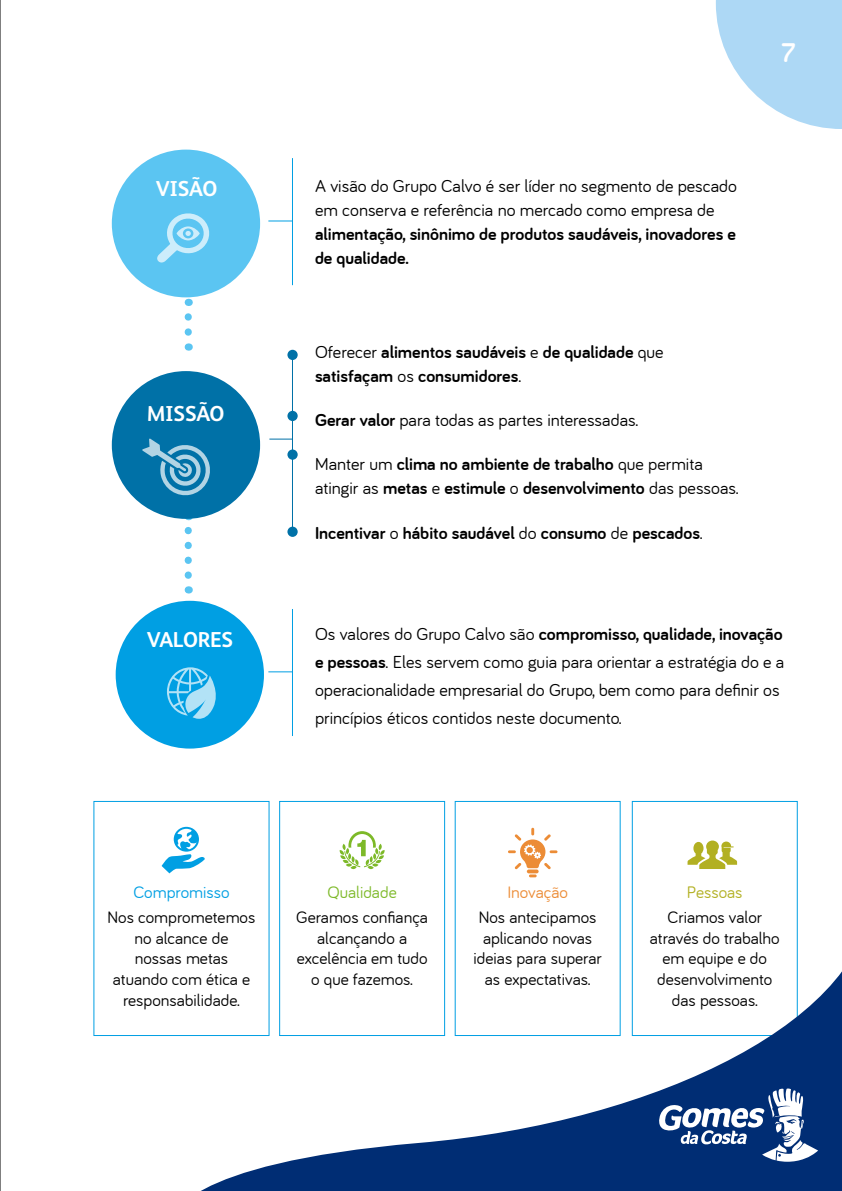
<style>
.page{position:relative;width:842px;height:1191px;background:#fff}
.page>*{position:absolute;margin:0;border:0;box-sizing:border-box;transform-origin:0 0}
.t1{font:700 28px "Bariol";color:#fff}
.t2{font:700 21.6px "FS Albert Pro";letter-spacing:-.015em;color:#fff}
.t3{font:18px/28px "Bariol";color:#000}
.t4{font:700 18px/24px "Bariol";color:#000}
.t5{font:17.2px/20.8px "Bariol";color:#000;text-align:center}
.t6{font:17.2px "Bariol";color:#009fe3}
.t7{font:17.2px "Bariol";color:#7db928}
.t8{font:17.2px "Bariol";color:#ec8c36}
.t9{font:17.2px "Bariol";color:#b2b022}
.s1{font-weight:400}
.s2{font-weight:700}
</style>
<div class="page">
<div style="left:94px;top:801px;width:175px;height:234px;border:1px solid #009fe3"></div>
<svg style="left:687px;top:840px;width:50px;height:29px"></svg>
<svg style="left:508px;top:827px;width:49px;height:50px"></svg>
<svg style="left:339px;top:831px;width:46px;height:38px"></svg>
<svg style="left:162px;top:827px;width:43px;height:46px"></svg>
<svg style="left:185px;top:299px;width:7px;height:33px"></svg>
<svg style="left:185px;top:519px;width:7px;height:56px"></svg>
<div style="left:112px;top:371px;width:148px;height:148px;background:#0071a7;border-radius:50%"></div>
<svg style="left:142px;top:438px;width:68px;height:58px"></svg>
<div style="left:116px;top:601px;width:148px;height:147px;background:#009fe3;border-radius:50%"></div>
<svg style="left:167px;top:667px;width:49px;height:52px"></svg>
<svg style="left:287px;top:526px;width:11px;height:11px"></svg>
<div style="left:287px;top:449px;width:11px;height:11px;background:#0071a7;border-radius:50%"></div>
<div style="left:287px;top:411px;width:11px;height:10px;background:#0071a7;border-radius:50%"></div>
<div style="left:287px;top:350px;width:11px;height:10px;background:#0071a7;border-radius:50%"></div>
<hr style="left:292px;top:158px;width:1px;height:127px;background:#009fe3">
<hr style="left:292px;top:609px;width:1px;height:127px;background:#009fe3">
<hr style="left:292px;top:355px;width:1px;height:177px;background:#0071a7">
<svg style="left:268px;top:221px;width:24px;height:1px"></svg>
<svg style="left:268px;top:671px;width:24px;height:1px"></svg>
<svg style="left:269px;top:439px;width:23px;height:1px"></svg>
<div style="left:112px;top:150px;width:148px;height:147px;background:#5bc5f2;border-radius:50%"></div>
<svg style="left:157px;top:213px;width:53px;height:50px"></svg>
<svg style="left:172px;top:891px;width:670px;height:300px"></svg>
<svg style="left:658px;top:1086px;width:160px;height:76px"></svg>
<svg style="left:716px;top:0;width:126px;height:129px"></svg>
<hr style="left:0;top:0;width:1px;height:1191px;background:#000">
<p class="t2" style="left:156px;top:174px;width:63px">VISÃO</p>
<p class="t2" style="left:147px;top:398px;width:79px">MISSÃO</p>
<p class="t2" style="left:147px;top:624px;width:88px">VALORES</p>
<h1 class="t1" style="left:781px;top:36px;width:16px">7</h1>
<p class="t3" style="left:315px;top:174px;width:424px;line-height:24px">A visão do Grupo Calvo é ser líder no segmento de pescado em conserva e referência no mercado como empresa de</p>
<p class="t4" style="left:315px;top:222px;width:422px">alimentação, sinônimo de produtos saudáveis, inovadores e de qualidade.</p>
<p class="t4" style="left:315px;top:339px;width:350px"><span class="s1">Oferecer</span> alimentos saudáveis <span class="s1">e</span> de qualidade <span class="s1">que </span>satisfaçam <span class="s1">os</span> consumidores<span class="s1">.</span></p>
<p class="t3" style="left:315px;top:406px;width:325px"><span class="s2">Gerar valor</span> para todas as partes interessadas.</p>
<p class="t4" style="left:315px;top:452px;width:425px"><span class="s1">Manter um</span> clima no ambiente de trabalho <span class="s1">que permita atingir as</span> metas <span class="s1">e</span> estimule <span class="s1">o</span> desenvolvimento <span class="s1">das pessoas.</span></p>
<p class="t4" style="left:315px;top:521px;width:389px">Incentivar <span class="s1">o</span> hábito saudável <span class="s1">do</span> consumo <span class="s1">de</span> pescados<span class="s1">.</span></p>
<p class="t3" style="left:315px;top:619px;width:471px">Os valores do Grupo Calvo são <span class="s2">compromisso, qualidade, inovação e pessoas</span>. Eles servem como guia para orientar a estratégia do e a operacionalidade empresarial do Grupo, bem como para definir os princípios éticos contidos neste documento.</p>
<p class="t6" style="left:133px;top:882px;width:98px">Compromisso</p>
<p class="t5" style="left:108px;top:906px;width:149px">Nos comprometemos no alcance de<br>nossas metas atuando com ética e responsabilidade.</p>
<p class="t7" style="left:327px;top:882px;width:71px">Qualidade</p>
<p class="t5" style="left:296px;top:906px;width:133px">Geramos confiança alcançando a excelência em tudo o que fazemos.</p>
<p class="t8" style="left:507px;top:882px;width:62px">Inovação</p>
<p class="t5" style="left:474px;top:906px;width:130px">Nos antecipamos aplicando novas ideias para superar as expectativas.</p>
<p class="t9" style="left:687px;top:882px;width:57px">Pessoas</p>
<p class="t5" style="left:650px;top:906px;width:131px">Criamos valor através do trabalho em equipe e do desenvolvimento das pessoas.</p>
</div>
